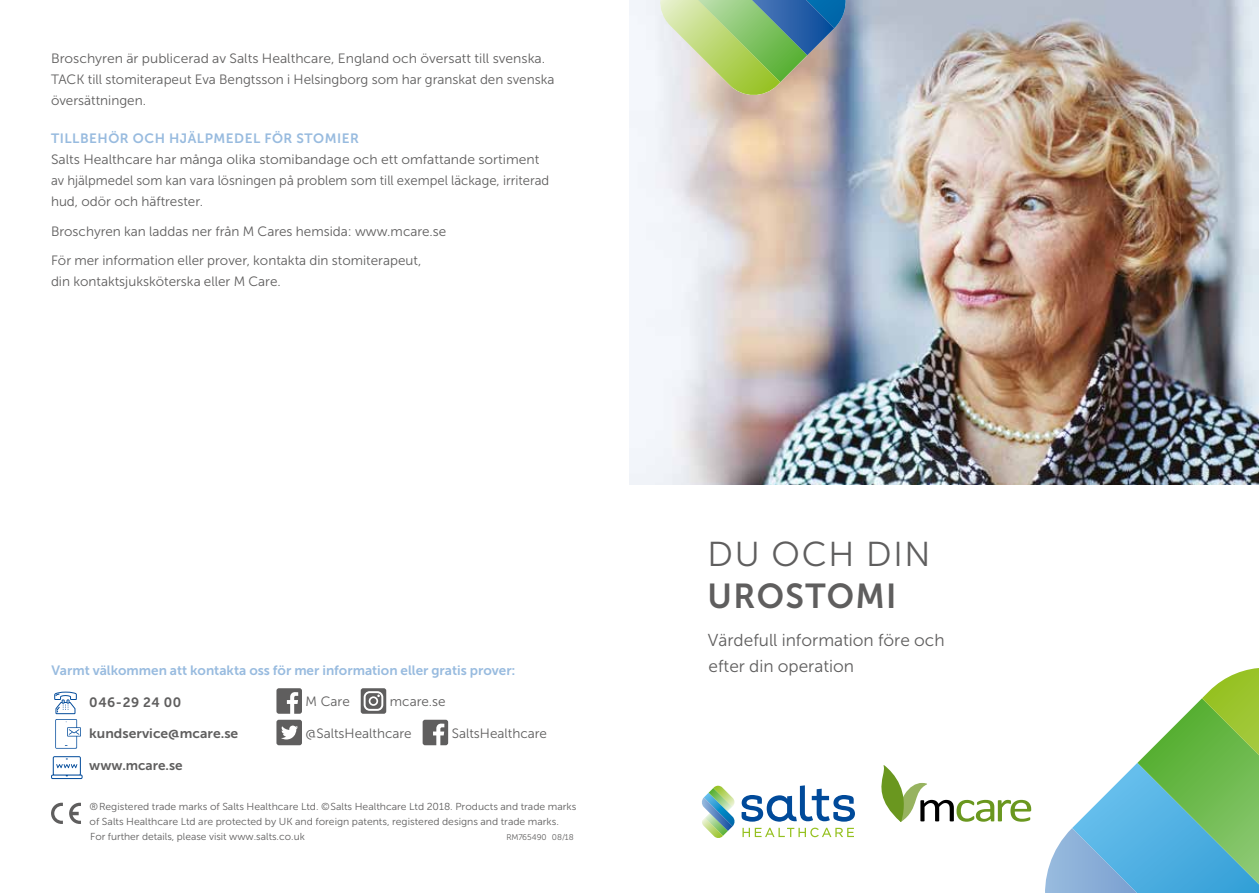
<style>
.page{position:relative;width:1259px;height:893px;background:#fff}
.page>*{position:absolute;margin:0;border:0;box-sizing:border-box;transform-origin:0 0}
.t1{font:34.5px "Museo Sans 300";letter-spacing:.05em;color:#5f5e5e}
.t2{font:34.5px "Museo Sans 700";letter-spacing:.04em;color:#5f5e5e}
.t3{font:17.25px/25.5px "Museo Sans 300";color:#5f5e5e}
.t4{font:13.5px/21px "Museo Sans 300";color:#5f5e5e}
.t5{font:13.5px "Museo Sans 700";color:#98bbdf}
.t6{font:13.5px "Museo Sans 700";color:#5f5e5e}
.t7{font:13.5px "Museo Sans 700";letter-spacing:.04em;color:#98bbdf}
.t8{font:10.2px/15px "Museo Sans 300";color:#5f5e5e}
.t9{font:8.25px "Museo Sans 300";color:#5f5e5e}
</style>
<div class="page">
<img style="left:629px;top:0;width:630px;height:485px">
<svg style="left:51px;top:803px;width:12px;height:21px"></svg>
<svg style="left:69px;top:803px;width:12px;height:21px"></svg>
<svg style="left:1045px;top:668px;width:214px;height:225px"></svg>
<svg style="left:54px;top:692px;width:27px;height:57px"></svg>
<svg style="left:51px;top:756px;width:32px;height:23px"></svg>
<svg style="left:881px;top:765px;width:150px;height:57px"></svg>
<svg style="left:702px;top:786px;width:33px;height:52px"></svg>
<svg style="left:742px;top:828px;width:112px;height:9px"></svg>
<svg style="left:741px;top:785px;width:114px;height:37px"></svg>
<svg style="left:276px;top:688px;width:26px;height:26px"></svg>
<div style="left:361px;top:688px;width:25px;height:26px;background:#5f5e5e;border-radius:2px"></div>
<div style="left:369px;top:696px;width:9px;height:10px;border:2px solid #fff;border-radius:50%"></div>
<div style="left:364px;top:691px;width:19px;height:20px;border:2px solid #fff;border-radius:5px"></div>
<div style="left:276px;top:720px;width:26px;height:25px;background:#5f5e5e;border-radius:2px"></div>
<svg style="left:281px;top:726px;width:17px;height:13px"></svg>
<svg style="left:422px;top:720px;width:26px;height:25px"></svg>
<svg style="left:656px;top:0;width:193px;height:98px;background:#9db897"></svg>
<p class="t4" style="left:51px;top:48px;width:505px">Broschyren är publicerad av Salts Healthcare, England och översatt till svenska.<br>TACK till stomiterapeut Eva Bengtsson i Helsingborg som har granskat den svenska översättningen.</p>
<p class="t7" style="left:51px;top:131px;width:309px">TILLBEHÖR OCH HJÄLPMEDEL FÖR STOMIER</p>
<p class="t4" style="left:51px;top:149px;width:500px">Salts Healthcare har många olika stomibandage och ett omfattande sortiment av hjälpmedel som kan vara lösningen på problem som till exempel läckage, irriterad hud, odör och häftrester.</p>
<p class="t4" style="left:51px;top:216px;width:397px;line-height:29.5px">Broschyren kan laddas ner från M Cares hemsida: www.mcare.se<br>För mer information eller prover, kontakta din stomiterapeut,</p>
<p class="t4" style="left:51px;top:271px;width:231px">din kontaktsjuksköterska eller M Care.</p>
<p class="t5" style="left:51px;top:663px;width:466px">Varmt välkommen att kontakta oss för mer information eller gratis prover:</p>
<p class="t6" style="left:89px;top:694px;width:94px">046-29 24 00</p>
<p class="t6" style="left:89px;top:726px;width:150px">kundservice@mcare.se</p>
<p class="t6" style="left:89px;top:757px;width:95px">www.mcare.se</p>
<p class="t4" style="left:306px;top:691px;width:46px">M Care</p>
<p class="t4" style="left:390px;top:691px;width:57px">mcare.se</p>
<p class="t4" style="left:306px;top:723px;width:108px">@SaltsHealthcare</p>
<p class="t4" style="left:452px;top:723px;width:97px">SaltsHealthcare</p>
<p class="t8" style="left:89px;top:799px;width:488px">®Registered trade marks of Salts Healthcare Ltd. ©Salts Healthcare Ltd 2018. Products and trade marks of Salts Healthcare Ltd are protected by UK and foreign patents, registered designs and trade marks.<br>For further details, please visit www.salts.co.uk</p>
<p class="t9" style="left:506px;top:832px;width:69px">RM765490 08/18</p>
<h1 class="t1" style="left:707px;top:535px;width:225px">DU OCH DIN</h1>
<h1 class="t2" style="left:707px;top:577px;width:190px">UROSTOMI</h1>
<p class="t3" style="left:708px;top:628px;width:238px">Värdefull information före och efter din operation</p>
</div>
